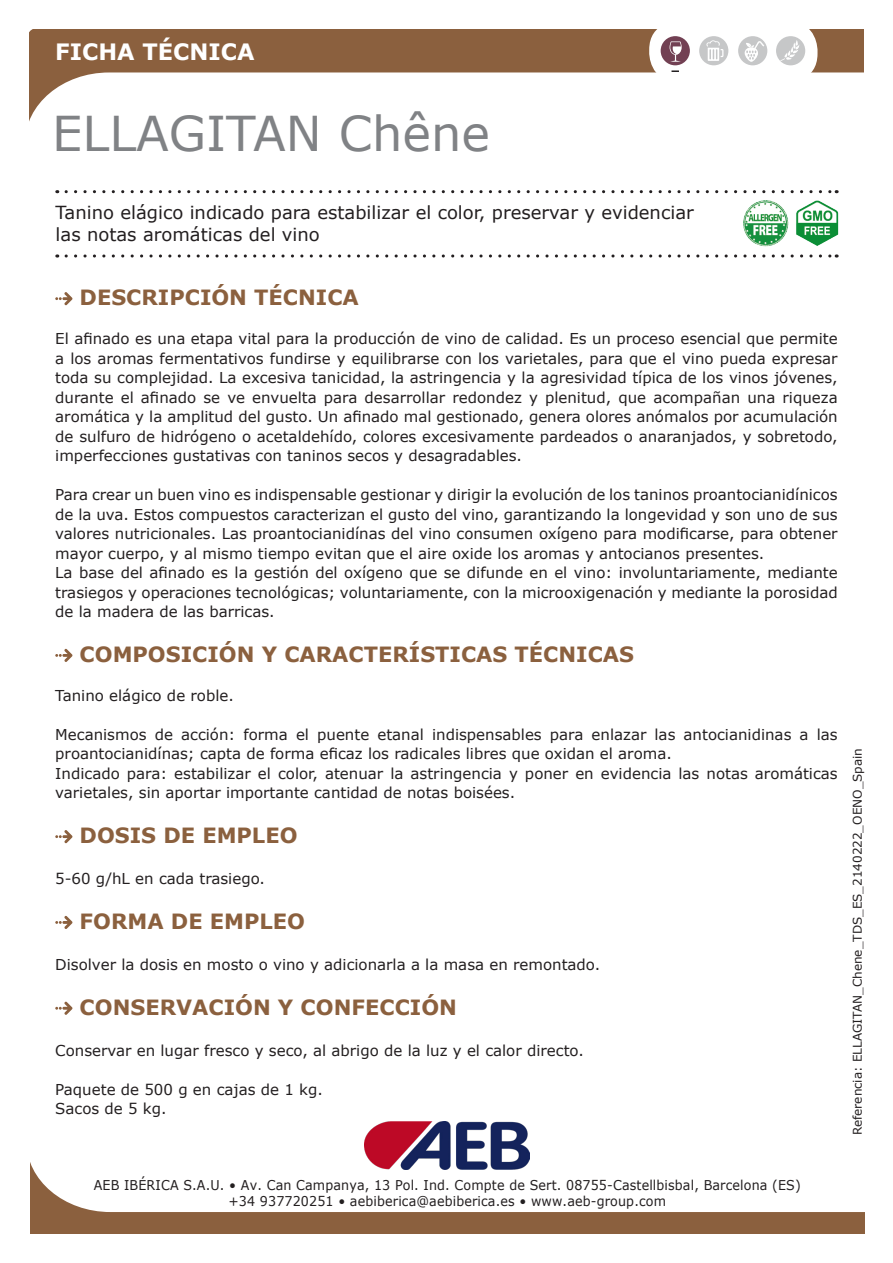
<style>
.page{position:relative;width:893px;height:1263px;background:#fff}
.page>*{position:absolute;margin:0;border:0;box-sizing:border-box;transform-origin:0 0}
.t1{font:48px "Verdana";color:#808285}
.t2{font:700 22.5px "Verdana";color:#fff}
.t3{font:700 21px "Verdana";color:#8b603e}
.t4{font:18px/21.6px "Verdana";color:#231f20}
.t5{font:15px/19.5px "Verdana";color:#231f20;text-align:justify}
.t6{font:13.5px/16.2px "Verdana";letter-spacing:.01em;color:#231f20;text-align:center;scale:.94 1}
.t7{font:12px "Verdana";color:#231f20}
</style>
<div class="page">
<svg style="left:30px;top:30px;width:833px;height:89px"></svg>
<svg style="left:66px;top:190px;width:771px;height:3px"></svg>
<svg style="left:66px;top:254px;width:771px;height:4px"></svg>
<svg style="left:649px;top:21px;width:167px;height:61px"></svg>
<div style="left:650px;top:22px;width:167px;height:60px;background:#fff;border-radius:28px"></div>
<svg style="left:671px;top:70px;width:8px;height:2px"></svg>
<div style="left:776px;top:36px;width:29px;height:29px;background:#c6c7c8;border-radius:50%"></div>
<svg style="left:780px;top:40px;width:20px;height:21px"></svg>
<div style="left:738px;top:36px;width:29px;height:29px;background:#c6c7c8;border-radius:50%"></div>
<div style="left:661px;top:36px;width:29px;height:29px;background:#724053;border-radius:50%"></div>
<div style="left:699px;top:36px;width:29px;height:29px;background:#c6c7c8;border-radius:50%"></div>
<svg style="left:706px;top:40px;width:17px;height:21px"></svg>
<svg style="left:670px;top:41px;width:12px;height:21px"></svg>
<svg style="left:745px;top:41px;width:19px;height:21px"></svg>
<img style="left:365px;top:1121px;width:164px;height:40px">
<svg style="left:30px;top:1161px;width:835px;height:72px"></svg>
<svg style="left:55px;top:292px;width:17px;height:13px"></svg>
<svg style="left:55px;top:649px;width:17px;height:13px"></svg>
<svg style="left:55px;top:830px;width:17px;height:13px"></svg>
<svg style="left:55px;top:916px;width:17px;height:13px"></svg>
<svg style="left:55px;top:1002px;width:17px;height:13px"></svg>
<img style="left:743px;top:201px;width:96px;height:46px">
<h2 class="t2" style="left:55px;top:36px;width:201px">FICHA TÉCNICA</h2>
<p class="t1" style="left:52px;top:101px;width:439px">ELLAGITAN Chêne</p>
<p class="t4" style="left:56px;top:202px;width:640px">Tanino elágico indicado para estabilizar el color, preservar y evidenciar las notas aromáticas del vino</p>
<p class="t3" style="left:80px;top:283px;width:281px">DESCRIPCIÓN TÉCNICA</p>
<p class="t5" style="left:55px;top:329px;width:784px">El afinado es una etapa vital para la producción de vino de calidad. Es un proceso esencial que permite a los aromas fermentativos fundirse y equilibrarse con los varietales, para que el vino pueda expresar toda su complejidad. La excesiva tanicidad, la astringencia y la agresividad típica de los vinos jóvenes, durante el afinado se ve envuelta para desarrollar redondez y plenitud, que acompañan una riqueza aromática y la amplitud del gusto. Un afinado mal gestionado, genera olores anómalos por acumulación de sulfuro de hidrógeno o acetaldehído, colores excesivamente pardeados o anaranjados, y sobretodo, imperfecciones gustativas con taninos secos y desagradables.</p>
<p class="t5" style="left:55px;top:485px;width:784px">Para crear un buen vino es indispensable gestionar y dirigir la evolución de los taninos proantocianidínicos de la uva. Estos compuestos caracterizan el gusto del vino, garantizando la longevidad y son uno de sus valores nutricionales. Las proantocianidínas del vino consumen oxígeno para modificarse, para obtener mayor cuerpo, y al mismo tiempo evitan que el aire oxide los aromas y antocianos presentes.</p>
<p class="t5" style="left:55px;top:563px;width:784px">La base del afinado es la gestión del oxígeno que se difunde en el vino: involuntariamente, mediante trasiegos y operaciones tecnológicas; voluntariamente, con la microoxigenación y mediante la porosidad de la madera de las barricas.</p>
<p class="t3" style="left:80px;top:639px;width:556px">COMPOSICIÓN Y CARACTERÍSTICAS TÉCNICAS</p>
<p class="t5" style="left:55px;top:686px;width:180px">Tanino elágico de roble.</p>
<p class="t5" style="left:55px;top:725px;width:784px">Mecanismos de acción: forma el puente etanal indispensables para enlazar las antocianidinas a las proantocianidínas; capta de forma eficaz los radicales libres que oxidan el aroma.</p>
<p class="t5" style="left:55px;top:764px;width:784px">Indicado para: estabilizar el color, atenuar la astringencia y poner en evidencia las notas aromáticas varietales, sin aportar importante cantidad de notas boisées.</p>
<p class="t3" style="left:80px;top:821px;width:219px">DOSIS DE EMPLEO</p>
<p class="t5" style="left:55px;top:869px;width:211px">5-60 g/hL en cada trasiego.</p>
<p class="t3" style="left:80px;top:906px;width:227px">FORMA DE EMPLEO</p>
<p class="t5" style="left:55px;top:955px;width:546px">Disolver la dosis en mosto o vino y adicionarla a la masa en remontado.</p>
<p class="t3" style="left:80px;top:992px;width:379px">CONSERVACIÓN Y CONFECCIÓN</p>
<p class="t5" style="left:55px;top:1040px;width:530px">Conservar en lugar fresco y seco, al abrigo de la luz y el calor directo.</p>
<p class="t5" style="left:55px;top:1079px;width:269px">Paquete de 500 g en cajas de 1 kg.</p>
<p class="t5" style="left:55px;top:1099px;width:113px">Sacos de 5 kg.</p>
<p class="t7" style="left:849px;top:1135px;width:389px;rotate:-90deg">Referencia: ELLAGITAN_Chene_TDS_ES_2140222_OENO_Spain</p>
<p class="t6" style="left:94px;top:1177px;width:754px">AEB IBÉRICA S.A.U. • Av. Can Campanya, 13 Pol. Ind. Compte de Sert. 08755-Castellbisbal, Barcelona (ES) +34 937720251 • aebiberica@aebiberica.es • www.aeb-group.com</p>
</div>
